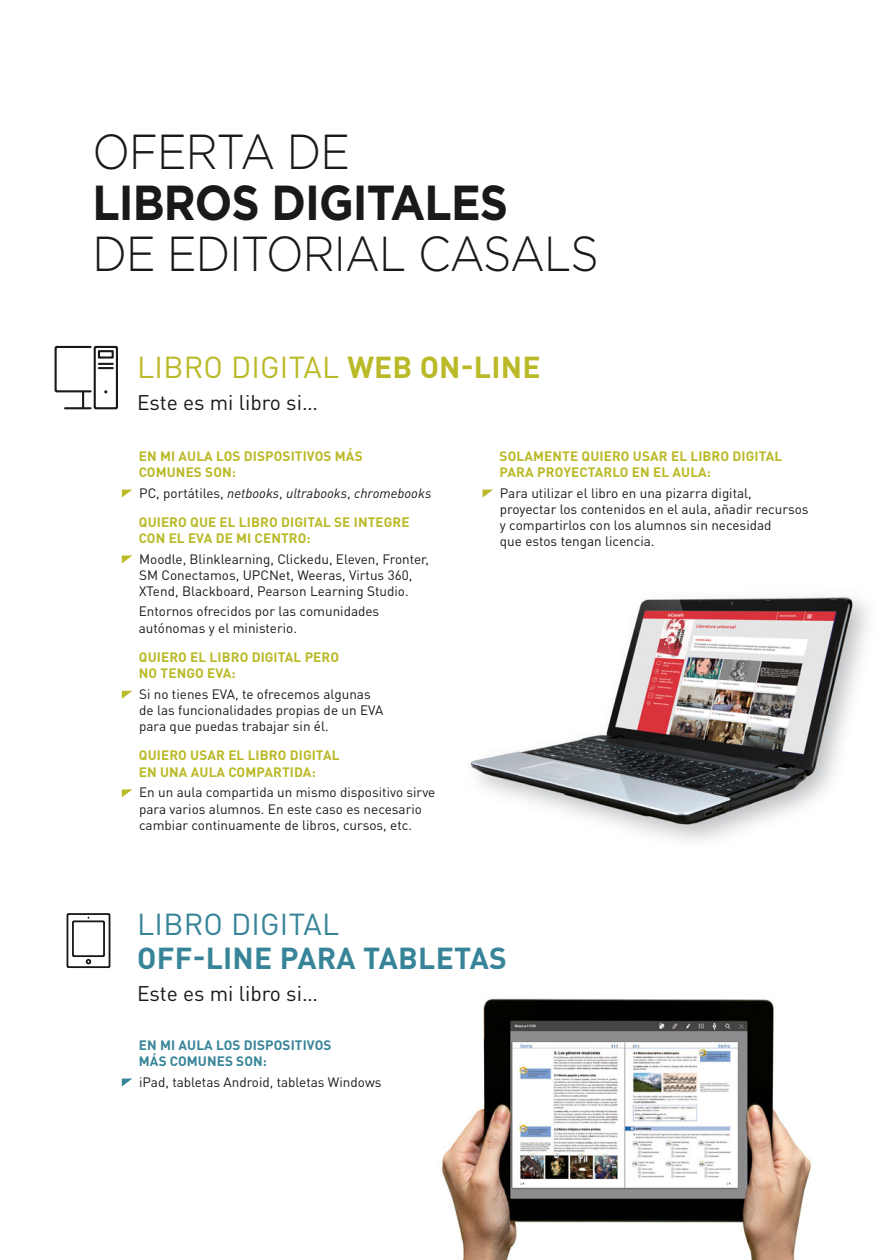
<style>
.page{position:relative;width:890px;height:1260px;background:#fff}
.page>*{position:absolute;margin:0;border:0;box-sizing:border-box;transform-origin:0 0}
.t1{font:300 49.05px "Gotham";letter-spacing:-.02em;color:#1b1819;scale:.9 1}
.t2{font:700 49.05px "Gotham";letter-spacing:-.02em;color:#1b1819;scale:.9 1}
.t3{font:30px "DINOT";letter-spacing:.01em;color:#bab927}
.t4{font:700 30px "DINOT";letter-spacing:.01em;color:#378498}
.t5{font:30px "DINOT";letter-spacing:.01em;color:#378498}
.t6{font:21px "DINOT";color:#1b1819}
.t7{font:13.5px/16.2px "DINOT";color:#1b1819}
.t8{font:700 13.5px/16.5px "DINOT";letter-spacing:.01em;color:#bab927}
.t9{font:700 13.5px/16.5px "DINOT";letter-spacing:.01em;color:#378498}
.s1{font-weight:700}
.s2{font-weight:400;color:#1b1819}
.s3{font-weight:400;font-style:italic;color:#1b1819}
</style>
<div class="page">
<svg style="left:122px;top:489px;width:10px;height:9px"></svg>
<svg style="left:122px;top:555px;width:10px;height:8px"></svg>
<svg style="left:122px;top:691px;width:10px;height:8px"></svg>
<svg style="left:122px;top:789px;width:10px;height:8px"></svg>
<svg style="left:122px;top:1078px;width:10px;height:8px"></svg>
<svg style="left:483px;top:489px;width:10px;height:9px"></svg>
<img style="left:441px;top:998px;width:371px;height:262px">
<img style="left:469px;top:592px;width:385px;height:234px">
<svg style="left:55px;top:346px;width:63px;height:63px"></svg>
<svg style="left:67px;top:913px;width:43px;height:55px"></svg>
<h1 class="t1" style="left:92px;top:123px;width:288px">OFERTA DE</h1>
<h1 class="t2" style="left:92px;top:185px;width:463px">LIBROS DIGITALES</h1>
<h1 class="t1" style="left:92px;top:225px;width:564px">DE EDITORIAL CASALS</h1>
<h2 class="t3" style="left:137px;top:357px;width:405px">LIBRO DIGITAL <span class="s1">WEB ON-LINE</span></h2>
<h3 class="t6" style="left:137px;top:395px;width:182px">Este es mi libro si…</h3>
<p class="t8" style="left:139px;top:449px;width:225px">EN MI AULA LOS DISPOSITIVOS MÁS<br>COMUNES SON:</p>
<p class="t8" style="left:139px;top:479px;width:294px;line-height:29px"><span class="s2">PC, portátiles,</span> <span class="s3">netbooks</span><span class="s2">,</span> <span class="s3">ultrabooks</span><span class="s2">,</span> <span class="s3">chromebooks<br></span>QUIERO QUE EL LIBRO DIGITAL SE INTEGRE</p>
<p class="t8" style="left:139px;top:531px;width:173px">CON EL EVA DE MI CENTRO:</p>
<p class="t7" style="left:139px;top:552px;width:291px">Moodle, Blinklearning, Clickedu, Eleven, Fronter,<br>SM Conectamos, UPCNet, Weeras, Virtus 360,<br>XTend, Blackboard, Pearson Learning Studio.</p>
<p class="t7" style="left:139px;top:605px;width:242px">Entornos ofrecidos por las comunidades autónomas y el ministerio.</p>
<p class="t8" style="left:139px;top:650px;width:202px">QUIERO EL LIBRO DIGITAL PERO<br>NO TENGO EVA:</p>
<p class="t7" style="left:139px;top:687px;width:246px">Si no tienes EVA, te ofrecemos algunas de las funcionalidades propias de un EVA para que puedas trabajar sin él.</p>
<p class="t8" style="left:139px;top:748px;width:202px">QUIERO USAR EL LIBRO DIGITAL<br>EN UNA AULA COMPARTIDA:</p>
<p class="t7" style="left:139px;top:786px;width:298px">En un aula compartida un mismo dispositivo sirve para varios alumnos. En este caso es necesario cambiar continuamente de libros, cursos, etc.</p>
<p class="t8" style="left:500px;top:449px;width:284px">SOLAMENTE QUIERO USAR EL LIBRO DIGITAL<br>PARA PROYECTARLO EN EL AULA:</p>
<p class="t7" style="left:500px;top:486px;width:310px">Para utilizar el libro en una pizarra digital, proyectar los contenidos en el aula, añadir recursos y compartirlos con los alumnos sin necesidad<br>que estos tengan licencia.</p>
<h2 class="t5" style="left:137px;top:913px;width:204px">LIBRO DIGITAL</h2>
<h2 class="t4" style="left:137px;top:948px;width:371px">OFF-LINE PARA TABLETAS</h2>
<h3 class="t6" style="left:137px;top:986px;width:182px">Este es mi libro si…</h3>
<p class="t9" style="left:139px;top:1038px;width:194px">EN MI AULA LOS DISPOSITIVOS<br>MÁS COMUNES SON:</p>
<p class="t7" style="left:139px;top:1075px;width:244px">iPad, tabletas Android, tabletas Windows</p>
</div>
